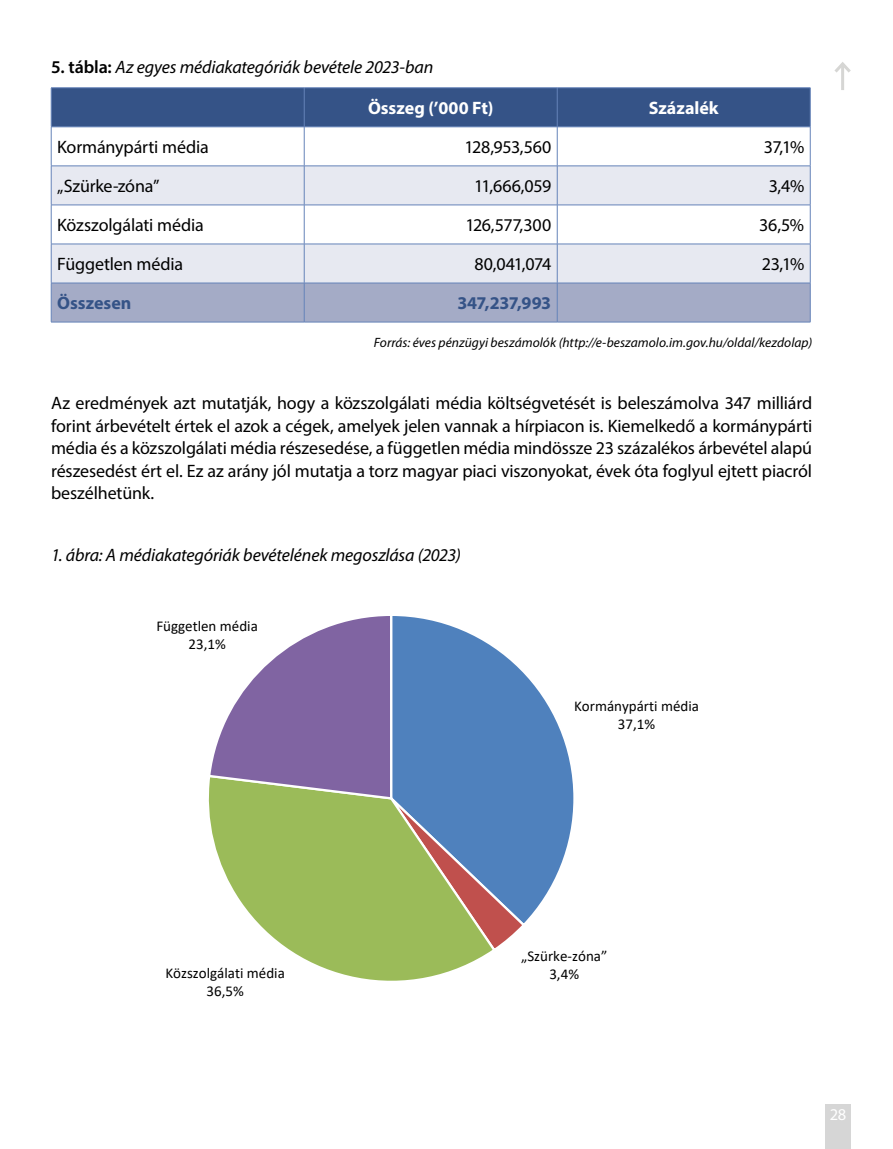
<style>
.page{position:relative;width:893px;height:1149px;background:#fff}
.page>*{position:absolute;margin:0;border:0;box-sizing:border-box;transform-origin:0 0}
.t1{font:18px/22.5px "Myriad Pro";letter-spacing:-.01em;color:#000;text-align:justify}
.t2{font:italic 18px "Myriad Pro";letter-spacing:-.01em;color:#000}
.t3{font:700 18px "Myriad Pro";color:#fff}
.t4{font:700 18px "Myriad Pro";color:#355387}
.t5{font:16.5px "Myriad Pro";color:#fff}
.t6{font:15px/18px "Calibri";color:#000;text-align:center}
.t7{font:italic 13.5px "Myriad Pro";letter-spacing:.005em;color:#000}
.s1{font-weight:600;font-style:normal}
</style>
<div class="page">
<div style="left:825px;top:1104px;width:26px;height:44px;background:#d6d6d6"></div>
<hr style="left:841px;top:64px;width:3px;height:26px;background:#d6d6d4">
<svg style="left:834px;top:62px;width:17px;height:11px"></svg>
<div style="left:52px;top:88px;width:758px;height:38px;background:#355387"></div>
<svg style="left:52px;top:166px;width:758px;height:117px;fill:#e7e9f1"></svg>
<div style="left:52px;top:284px;width:758px;height:38px;background:#a4abc6"></div>
<hr style="left:51px;top:87px;width:253px;height:1px;background:#6583b9">
<hr style="left:51px;top:88px;width:1px;height:39px;background:#6583b9">
<hr style="left:304px;top:87px;width:253px;height:1px;background:#6583b9">
<hr style="left:304px;top:88px;width:1px;height:39px;background:#6583b9">
<hr style="left:557px;top:87px;width:253px;height:1px;background:#6583b9">
<hr style="left:557px;top:88px;width:1px;height:39px;background:#6583b9">
<hr style="left:810px;top:88px;width:1px;height:39px;background:#6583b9">
<hr style="left:51px;top:126px;width:253px;height:1px;background:#6583b9">
<hr style="left:51px;top:127px;width:1px;height:39px;background:#6583b9">
<hr style="left:304px;top:126px;width:253px;height:1px;background:#6583b9">
<hr style="left:304px;top:127px;width:1px;height:39px;background:#6583b9">
<hr style="left:557px;top:126px;width:253px;height:1px;background:#6583b9">
<hr style="left:557px;top:127px;width:1px;height:39px;background:#6583b9">
<hr style="left:810px;top:127px;width:1px;height:39px;background:#6583b9">
<hr style="left:51px;top:165px;width:253px;height:1px;background:#6583b9">
<hr style="left:51px;top:166px;width:1px;height:39px;background:#6583b9">
<hr style="left:304px;top:165px;width:253px;height:1px;background:#6583b9">
<hr style="left:304px;top:166px;width:1px;height:39px;background:#6583b9">
<hr style="left:557px;top:165px;width:253px;height:1px;background:#6583b9">
<hr style="left:557px;top:166px;width:1px;height:39px;background:#6583b9">
<hr style="left:810px;top:166px;width:1px;height:39px;background:#6583b9">
<hr style="left:51px;top:204px;width:253px;height:1px;background:#6583b9">
<hr style="left:51px;top:205px;width:1px;height:39px;background:#6583b9">
<hr style="left:304px;top:204px;width:253px;height:1px;background:#6583b9">
<hr style="left:304px;top:205px;width:1px;height:39px;background:#6583b9">
<hr style="left:557px;top:204px;width:253px;height:1px;background:#6583b9">
<hr style="left:557px;top:205px;width:1px;height:39px;background:#6583b9">
<hr style="left:810px;top:205px;width:1px;height:39px;background:#6583b9">
<hr style="left:51px;top:244px;width:253px;height:1px;background:#6583b9">
<hr style="left:51px;top:244px;width:1px;height:39px;background:#6583b9">
<hr style="left:304px;top:244px;width:253px;height:1px;background:#6583b9">
<hr style="left:304px;top:244px;width:1px;height:39px;background:#6583b9">
<hr style="left:557px;top:244px;width:253px;height:1px;background:#6583b9">
<hr style="left:557px;top:244px;width:1px;height:39px;background:#6583b9">
<hr style="left:810px;top:244px;width:1px;height:39px;background:#6583b9">
<hr style="left:51px;top:283px;width:253px;height:1px;background:#6583b9">
<hr style="left:51px;top:283px;width:1px;height:39px;background:#6583b9">
<hr style="left:304px;top:283px;width:253px;height:1px;background:#6583b9">
<hr style="left:304px;top:283px;width:1px;height:39px;background:#6583b9">
<hr style="left:557px;top:283px;width:253px;height:1px;background:#6583b9">
<hr style="left:557px;top:283px;width:1px;height:39px;background:#6583b9">
<hr style="left:810px;top:283px;width:1px;height:39px;background:#6583b9">
<hr style="left:51px;top:322px;width:253px;height:1px;background:#6583b9">
<hr style="left:304px;top:322px;width:253px;height:1px;background:#6583b9">
<hr style="left:557px;top:322px;width:253px;height:1px;background:#6583b9">
<svg style="left:527px;top:677px;width:47px;height:243px"></svg>
<svg style="left:293px;top:952px;width:196px;height:29px"></svg>
<svg style="left:208px;top:616px;width:319px;height:336px;background:#8f9e9e"></svg>
<p class="t2" style="left:51px;top:56px;width:384px"><span class="s1">5. tábla:</span> Az egyes médiakategóriák bevétele 2023-ban</p>
<p class="t3" style="left:368px;top:96px;width:127px">Összeg (’000 Ft)</p>
<p class="t3" style="left:649px;top:96px;width:71px">Százalék</p>
<p class="t1" style="left:57px;top:135px;width:153px">Kormánypárti média</p>
<p class="t1" style="left:465px;top:135px;width:88px">128,953,560</p>
<p class="t1" style="left:764px;top:135px;width:42px">37,1%</p>
<p class="t1" style="left:57px;top:174px;width:104px">„Szürke-zóna”</p>
<p class="t1" style="left:474px;top:174px;width:78px">11,666,059</p>
<p class="t1" style="left:769px;top:174px;width:37px">3,4%</p>
<p class="t1" style="left:57px;top:213px;width:148px">Közszolgálati média</p>
<p class="t1" style="left:465px;top:213px;width:87px">126,577,300</p>
<p class="t1" style="left:759px;top:213px;width:46px">36,5%</p>
<p class="t1" style="left:57px;top:252px;width:128px">Független média</p>
<p class="t1" style="left:475px;top:252px;width:78px">80,041,074</p>
<p class="t1" style="left:762px;top:252px;width:44px">23,1%</p>
<p class="t4" style="left:57px;top:291px;width:76px">Összesen</p>
<p class="t4" style="left:457px;top:291px;width:95px">347,237,993</p>
<p class="t7" style="left:374px;top:334px;width:440px">Forrás: éves pénzügyi beszámolók (http://e-beszamolo.im.gov.hu/oldal/kezdolap)</p>
<p class="t1" style="left:51px;top:391px;width:763px">Az eredmények azt mutatják, hogy a közszolgálati média költségvetését is beleszámolva 347 milliárd forint árbevételt értek el azok a cégek, amelyek jelen vannak a hírpiacon is. Kiemelkedő a kormánypárti média és a közszolgálati média részesedése, a független média mindössze 23 százalékos árbevétel alapú részesedést ért el. Ez az arány jól mutatja a torz magyar piaci viszonyokat, évek óta foglyul ejtett piacról beszélhetünk.</p>
<p class="t2" style="left:51px;top:544px;width:411px">1. ábra: A médiakategóriák bevételének megoszlása (2023)</p>
<p class="t6" style="left:156px;top:616px;width:103px">Független média<br>23,1%</p>
<p class="t6" style="left:574px;top:696px;width:126px">Kormánypárti média<br>37,1%</p>
<p class="t6" style="left:521px;top:946px;width:88px">„Szürke-zóna”</p>
<p class="t6" style="left:165px;top:963px;width:121px">Közszolgálati média</p>
<p class="t6" style="left:549px;top:964px;width:31px">3,4%</p>
<p class="t6" style="left:207px;top:981px;width:39px">36,5%</p>
<p class="t5" style="left:830px;top:1103px;width:18px">28</p>
</div>
